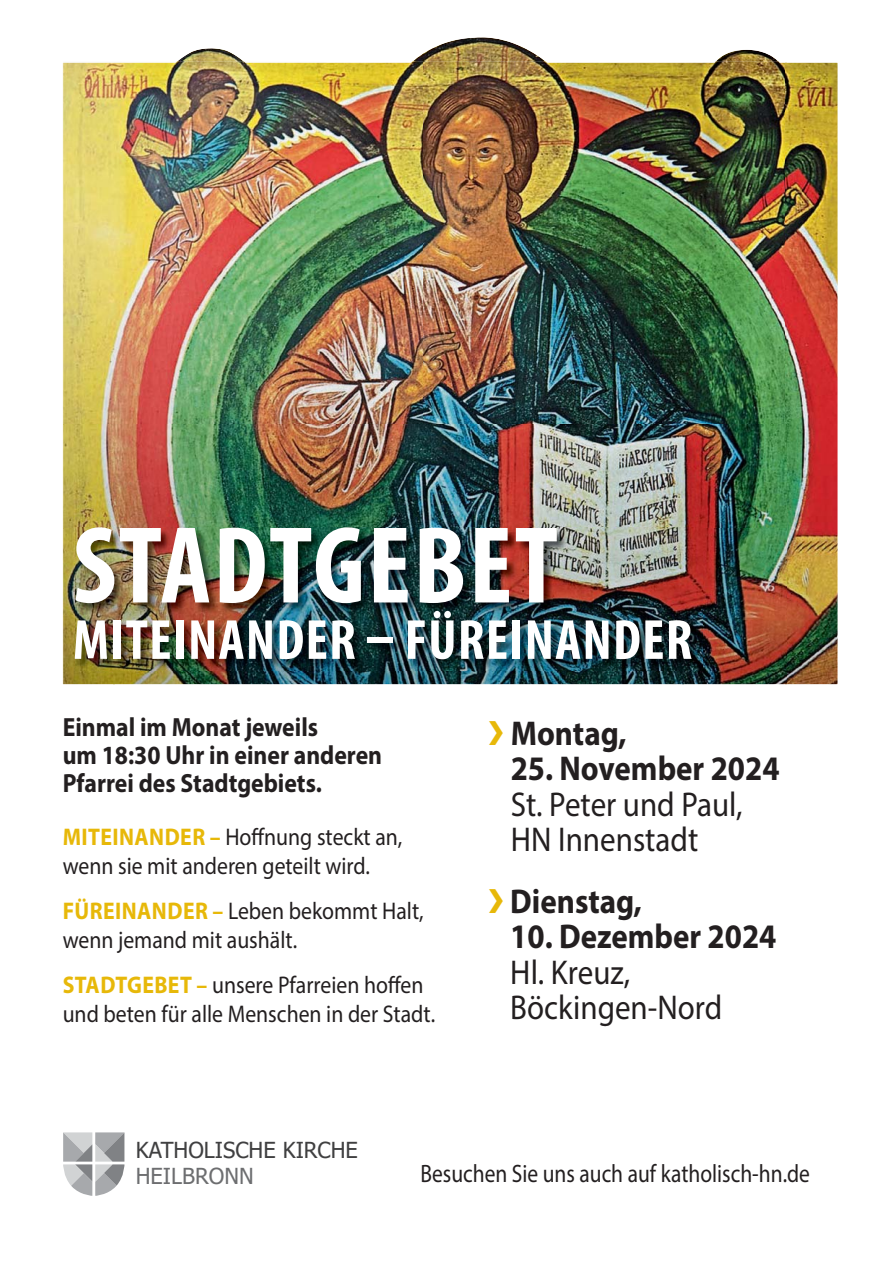
<style>
.page{position:relative;width:893px;height:1263px;background:#fff}
.page>*{position:absolute;margin:0;border:0;box-sizing:border-box;transform-origin:0 0}
.t1{font:700 condensed 110.4px "Myriad Pro";letter-spacing:.02em;color:#fff}
.t2{font:700 condensed 57px "Myriad Pro";letter-spacing:.02em;color:#fff}
.t3{font:34.5px/35.4px "Myriad Pro";color:#231f20;scale:.9 1}
.t4{font:700 34.5px "Myriad Pro";color:#231f20;scale:.9 1}
.t5{font:700 26.4px/27.8px "Myriad Pro";color:#231f20;scale:.9 1}
.t6{font:25.2px "Myriad Pro";color:#231f20;scale:.85 1}
.t7{font:24.15px/29px "Myriad Pro";color:#231f20;scale:.9 1}
.t8{font:22.05px/26.4px "Tahoma";color:#404041}
.s1{font-weight:700;color:#e7b809}
.s2{color:#e7b809}
.s3{font-weight:700}
.s4{color:#6d6e70}
</style>
<div class="page">
<img style="left:178px;top:37px;width:660px;height:647px">
<svg style="left:63px;top:1132px;width:61px;height:64px"></svg>
<img style="left:63px;top:61px;width:723px;height:467px">
<img style="left:786px;top:61px;width:51px;height:623px">
<img style="left:63px;top:528px;width:51px;height:156px">
<img style="left:683px;top:528px;width:103px;height:156px">
<img style="left:114px;top:670px;width:569px;height:14px">
<img style="left:75px;top:528px;width:627px;height:142px">
<p class="t1" style="left:73px;top:500px;width:487px">STADTGEBET</p>
<p class="t2" style="left:73px;top:606px;width:621px">MITEINANDER – FÜREINANDER</p>
<p class="t5" style="left:63px;top:716px;width:357px">Einmal im Monat jeweils<br>um 18:30 Uhr in einer anderen<br>Pfarrei des Stadtgebiets.</p>
<p class="t7" style="left:63px;top:825px;width:379px"><span class="s1">MITEINANDER –</span> Hoffnung steckt an, wenn sie mit anderen geteilt wird.</p>
<p class="t7" style="left:63px;top:899px;width:403px"><span class="s1">FÜREINANDER –</span> Leben bekommt Halt, wenn jemand mit aushält.</p>
<p class="t7" style="left:63px;top:973px;width:415px"><span class="s1">STADTGEBET –</span> unsere Pfarreien hoffen und beten für alle Menschen in der Stadt.</p>
<p class="t4" style="left:488px;top:720px;width:155px"><span class="s2">❯</span> Montag,</p>
<p class="t3" style="left:511px;top:754px;width:300px"><span class="s3">25. November 2024<br></span>St. Peter und Paul,<br>HN Innenstadt</p>
<p class="t4" style="left:488px;top:888px;width:172px"><span class="s2">❯</span> Dienstag,</p>
<p class="t3" style="left:510px;top:922px;width:297px"><span class="s3">10. Dezember 2024<br></span>Hl. Kreuz,<br>Böckingen-Nord</p>
<p class="t8" style="left:136px;top:1136px;width:224px">KATHOLISCHE KIRCHE<br><span class="s4">HEILBRONN</span></p>
<p class="t6" style="left:420px;top:1164px;width:460px">Besuchen Sie uns auch auf katholisch-hn.de</p>
</div>
